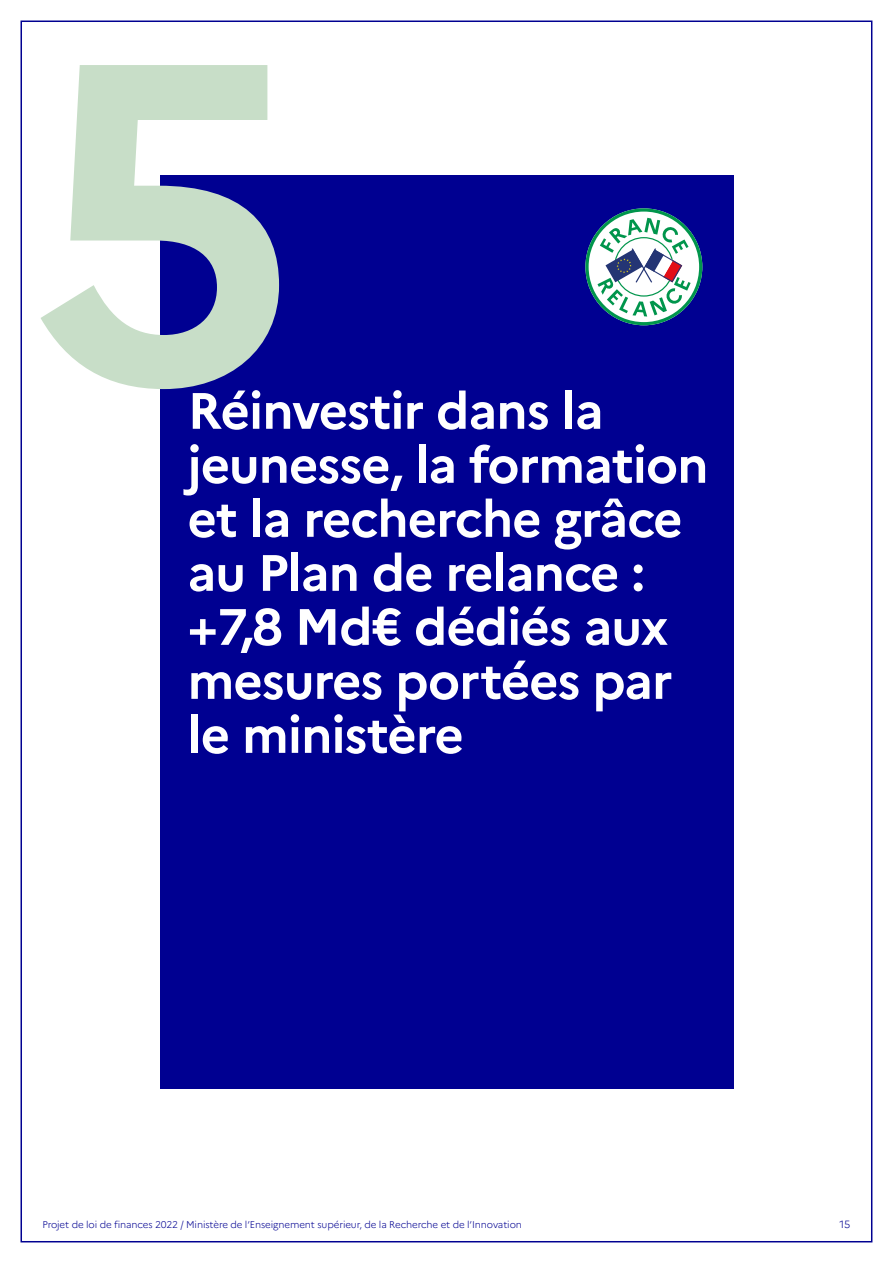
<style>
.page{position:relative;width:893px;height:1263px;background:#fff}
.page>*{position:absolute;margin:0;border:0;box-sizing:border-box;transform-origin:0 0}
.t1{font:700 450px "Marianne";color:#c8dec8}
.t2{font:700 51px/54px "Marianne";letter-spacing:-.02em;color:#fff}
.t3{font:300 10.5px "Marianne";color:#000091}
.t4{font:300 9.75px "Marianne";letter-spacing:-.01em;color:#000091}
</style>
<div class="page">
<div style="left:160px;top:175px;width:573px;height:913px;background:#000091"></div>
<svg style="left:585px;top:208px;width:117px;height:117px"></svg>
<h1 class="t1" style="left:30px;top:-55px;width:271px">5</h1>
<p class="t2" style="left:187px;top:383px;width:523px">Réinvestir dans la jeunesse, la formation et la recherche grâce au Plan de relance : +7,8 Md€ dédiés aux mesures portées par le ministère</p>
<p class="t4" style="left:43px;top:1218px;width:481px">Projet de loi de finances 2022 / Ministère de l’Enseignement supérieur, de la Recherche et de l’Innovation</p>
<p class="t3" style="left:840px;top:1218px;width:12px">15</p>
</div>
